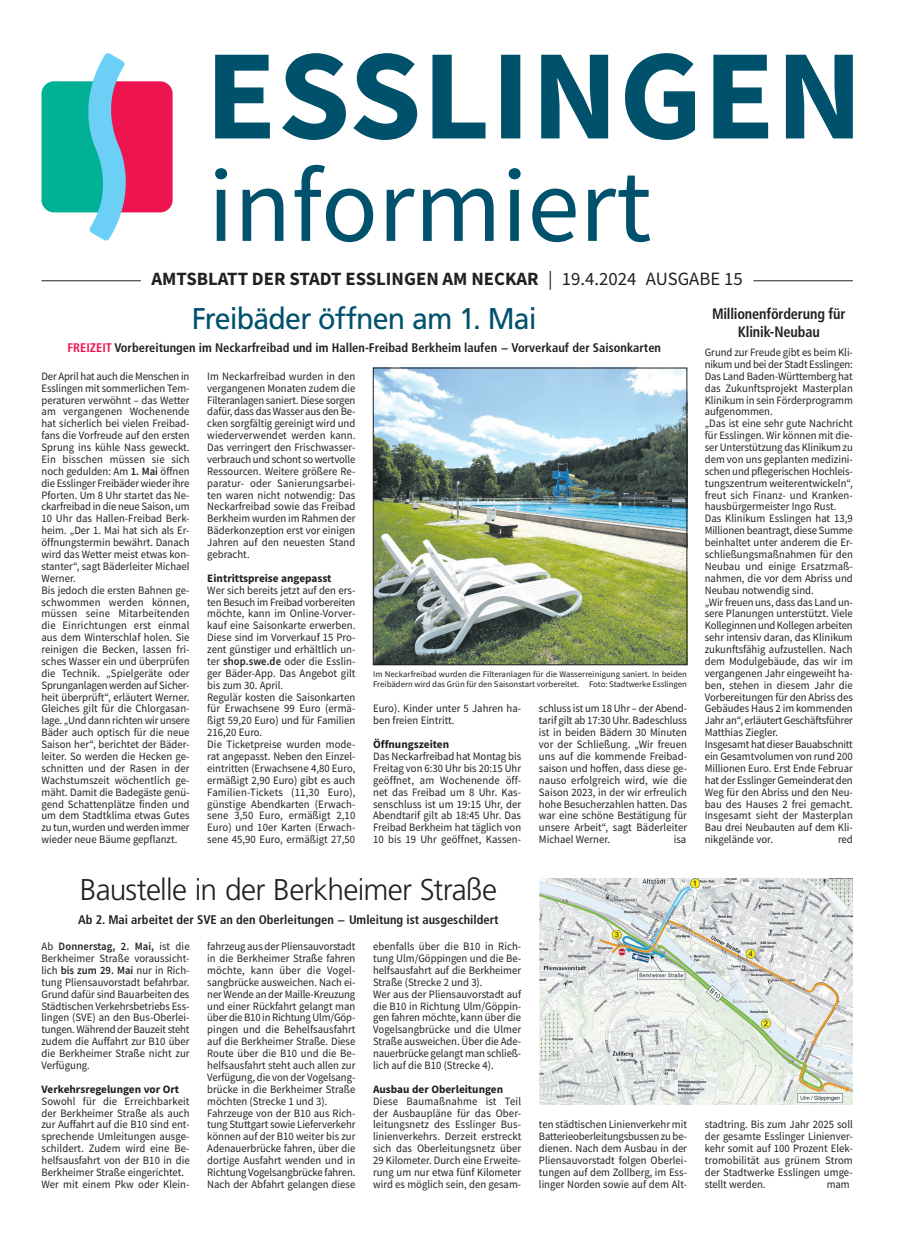
<style>
.page{position:relative;width:922px;height:1241px;background:#fff}
.page>*{position:absolute;margin:0;border:0;box-sizing:border-box;transform-origin:0 0}
.t1{font:300 30px "Frutiger LT Pro";letter-spacing:-.025em;color:#231f20}
.t2{font:30px "Frutiger LT Pro";letter-spacing:-.03em;color:#00516c;scale:.95 1}
.t3{font:700 18.75px "Source Sans Pro";color:#231f20}
.t4{font:700 condensed 15px/18px "Frutiger LT Pro";letter-spacing:-.01em;color:#231f20;text-align:center;scale:.95 1}
.t5{font:700 condensed 12.5px "Frutiger LT Pro";color:#231f20}
.t6{font:11.25px/11.9px "Source Sans Pro";color:#231f20;scale:.95 1}
.t7{font:700 11.25px "Source Sans Pro";color:#231f20}
.t8{font:8.75px/10px "Source Sans Pro";color:#231f20}
.s1{font-weight:400}
.s2{color:#ed1450}
.s3{font-size:11px}
.s4{font-weight:600}
</style>
<div class="page">
<svg style="left:41px;top:53px;width:131px;height:188px"></svg>
<hr style="left:41px;top:280px;width:811px;height:1px;background:#231f20">
<div style="left:141px;top:278px;width:612px;height:6px;background:#fff"></div>
<svg style="left:215px;top:53px;width:637px;height:87px"></svg>
<svg style="left:215px;top:165px;width:435px;height:77px"></svg>
<img style="left:375px;top:370px;width:309px;height:292px">
<div style="left:373px;top:368px;width:313px;height:296px;border:1px solid #231f20"></div>
<img style="left:539px;top:878px;width:313px;height:226px">
<h2 class="t3" style="left:151px;top:266px;width:592px">AMTSBLATT DER STADT ESSLINGEN AM NECKAR <span class="s1">| 19.4.2024 AUSGABE 15</span></h2>
<h1 class="t2" style="left:192px;top:301px;width:364px">Freibäder öffnen am 1. Mai</h1>
<p class="t5" style="left:67px;top:340px;width:595px"><span class="s2">FREIZEIT</span> Vorbereitungen im Neckarfreibad und im Hallen-Freibad Berkheim laufen <span class="s3">-</span> Vorverkauf der Saisonkarten</p>
<p class="t6" style="left:41px;top:370px;width:157px">Der April hat auch die Menschen in<br>Esslingen mit sommerlichen Tem&shy;peraturen verwöhnt – das Wetter am vergangenen Wochenende hat sicherlich bei vielen Freibad&shy;fans die Vorfreude auf den ersten<br>Sprung ins kühle Nass geweckt.<br>Ein bisschen müssen sie sich noch gedulden: Am <span class="s4">1. Mai</span> öffnen die Esslinger Freibäder wieder ihre<br>Pforten. Um 8 Uhr startet das Ne&shy;ckarfreibad in die neue Saison, um<br>10 Uhr das Hallen-Freibad Berk&shy;heim. „Der 1. Mai hat sich als Er&shy;öffnungstermin bewährt. Danach wird das Wetter meist etwas kon&shy;stanter“, sagt Bäderleiter Michael<br>Werner.<br>Bis jedoch die ersten Bahnen ge&shy;schwommen werden können, müssen seine Mitarbeitenden die Einrichtungen erst einmal aus dem Winterschlaf holen. Sie reinigen die Becken, lassen fri&shy;sches Wasser ein und überprüfen die Technik. „Spielgeräte oder<br>Sprunganlagen werden auf Sicher&shy;heit überprüft“, erläutert Werner.<br>Gleiches gilt für die Chlorgasan&shy;lage. „Und dann richten wir unsere<br>Bäder auch optisch für die neue<br>Saison her“, berichtet der Bäder&shy;leiter. So werden die Hecken ge&shy;schnitten und der Rasen in der<br>Wachstumszeit wöchentlich ge&shy;mäht. Damit die Badegäste genü&shy;gend Schattenplätze finden und um dem Stadtklima etwas Gutes zu tun, wurden und werden immer wieder neue Bäume gepflanzt.</p>
<p class="t6" style="left:207px;top:370px;width:157px;text-align:justify">Im Neckarfreibad wurden in den vergangenen Monaten zudem die Filteranlagen saniert. Diese sorgen dafür, dass das Wasser aus den Be&shy;cken sorgfältig gereinigt wird und wiederverwendet werden kann.<br>Das verringert den Frischwasser&shy;verbrauch und schont so wertvolle Ressourcen. Weitere größere Re&shy;paratur- oder Sanierungsarbei&shy;ten waren nicht notwendig: Das Neckarfreibad sowie das Freibad Berkheim wurden im Rahmen der Bäderkonzeption erst vor einigen Jahren auf den neuesten Stand gebracht.</p>
<h3 class="t4" style="left:711px;top:305px;width:142px">Millionenförderung für<br>Klinik-Neubau</h3>
<p class="t6" style="left:704px;top:346px;width:157px">Grund zur Freude gibt es beim Kli&shy;nikum und bei der Stadt Esslingen:<br>Das Land Baden-Württemberg hat das Zukunftsprojekt Masterplan<br>Klinikum in sein Förderprogramm aufgenommen.<br>„Das ist eine sehr gute Nachricht für Esslingen. Wir können mit die&shy;ser Unterstützung das Klinikum zu dem von uns geplanten medizini&shy;schen und pflegerischen Hochleis&shy;tungszentrum weiterentwickeln“, freut sich Finanz- und Kranken&shy;hausbürgermeister Ingo Rust.<br>Das Klinikum Esslingen hat 13,9<br>Millionen beantragt, diese Summe beinhaltet unter anderem die Er&shy;schließungsmaßnahmen für den<br>Neubau und einige Ersatzmaß&shy;nahmen, die vor dem Abriss und<br>Neubau notwendig sind.<br>„Wir freuen uns, dass das Land un&shy;sere Planungen unterstützt. Viele<br>Kolleginnen und Kollegen arbeiten sehr intensiv daran, das Klinikum zukunftsfähig aufzustellen. Nach dem Modulgebäude, das wir im vergangenen Jahr eingeweiht ha&shy;ben, stehen in diesem Jahr die<br>Vorbereitungen für den Abriss des<br>Gebäudes Haus 2 im kommenden<br>Jahr an“, erläutert Geschäftsführer<br>Matthias Ziegler.<br>Insgesamt hat dieser Bauabschnitt ein Gesamtvolumen von rund 200<br>Millionen Euro. Erst Ende Februar hat der Esslinger Gemeinderat den<br>Weg für den Abriss und den Neu&shy;bau des Hauses 2 frei gemacht.<br>Insgesamt sieht der Masterplan<br>Bau drei Neubauten auf dem Kli&shy;nikgelände vor.</p>
<p class="t7" style="left:207px;top:570px;width:126px">Eintrittspreise angepasst</p>
<p class="t6" style="left:207px;top:584px;width:157px">Wer sich bereits jetzt auf den ers&shy;ten Besuch im Freibad vorbereiten möchte, kann im Online-Vorver&shy;kauf eine Saisonkarte erwerben.<br>Diese sind im Vorverkauf 15 Pro&shy;zent günstiger und erhältlich un&shy;ter <span class="s4">shop.swe.de</span> oder die Esslin&shy;ger Bäder-App. Das Angebot gilt bis zum 30. April.<br>Regulär kosten die Saisonkarten für Erwachsene 99 Euro (ermä&shy;ßigt 59,20 Euro) und für Familien<br>216,20 Euro.<br>Die Ticketpreise wurden mode&shy;rat angepasst. Neben den Einzel&shy;eintritten (Erwachsene 4,80 Euro, ermäßigt 2,90 Euro) gibt es auch<br>Familien-Tickets (11,30 Euro), günstige Abendkarten (Erwach&shy;sene 3,50 Euro, ermäßigt 2,10<br>Euro) und 10er Karten (Erwach&shy;sene 45,90 Euro, ermäßigt 27,50</p>
<p class="t8" style="left:373px;top:668px;width:315px">Im Neckarfreibad wurden die Filteranlagen für die Wasserreinigung saniert. In beiden<br>Freibädern wird das Grün für den Saisonstart vorbereitet. Foto: Stadtwerke Esslingen</p>
<p class="t6" style="left:373px;top:702px;width:157px">Euro). Kinder unter 5 Jahren ha&shy;ben freien Eintritt.</p>
<p class="t7" style="left:373px;top:736px;width:77px">Öffnungszeiten</p>
<p class="t6" style="left:373px;top:750px;width:157px;text-align:justify">Das Neckarfreibad hat Montag bis Freitag von 6:30 Uhr bis 20:15 Uhr geöffnet, am Wochenende öff&shy;net das Freibad um 8 Uhr. Kas&shy;senschluss ist um 19:15 Uhr, der Abendtarif gilt ab 18:45 Uhr. Das Freibad Berkheim hat täglich von 10 bis 19 Uhr geöffnet, Kassen-</p>
<p class="t6" style="left:539px;top:702px;width:157px;text-align:justify">schluss ist um 18 Uhr – der Abend&shy;tarif gilt ab 17:30 Uhr. Badeschluss ist in beiden Bädern 30 Minuten vor der Schließung. „Wir freuen uns auf die kommende Freibad&shy;saison und hoffen, dass diese ge&shy;nauso erfolgreich wird, wie die Saison 2023, in der wir erfreulich hohe Besucherzahlen hatten. Das war eine schöne Bestätigung für unsere Arbeit“, sagt Bäderleiter Michael Werner.</p>
<p class="t6" style="left:837px;top:833px;width:17px">red</p>
<p class="t6" style="left:673px;top:833px;width:15px">isa</p>
<h1 class="t1" style="left:80px;top:871px;width:419px">Baustelle in der Berkheimer Straße</h1>
<p class="t5" style="left:78px;top:912px;width:421px">Ab 2. Mai arbeitet der SVE an den Oberleitungen <span class="s3">-</span> Umleitung ist ausgeschildert</p>
<p class="t6" style="left:41px;top:940px;width:157px;text-align:justify">Ab <span class="s4">Donnerstag, 2. Mai,</span> ist die Berkheimer Straße voraussicht&shy;lich <span class="s4">bis zum 29. Mai</span> nur in Rich&shy;tung Pliensauvorstadt befahrbar.<br>Grund dafür sind Bauarbeiten des Städtischen Verkehrsbetriebs Ess&shy;lingen (SVE) an den Bus-Oberlei&shy;tungen. Während der Bauzeit steht zudem die Auffahrt zur B10 über die Berkheimer Straße nicht zur Verfügung.</p>
<p class="t7" style="left:41px;top:1081px;width:139px">Verkehrsregelungen vor Ort</p>
<p class="t6" style="left:41px;top:1094px;width:157px">Sowohl für die Erreichbarkeit der Berkheimer Straße als auch zur Auffahrt auf die B10 sind ent&shy;sprechende Umleitungen ausge&shy;schildert. Zudem wird eine Be&shy;helfsausfahrt von der B10 in die<br>Berkheimer Straße eingerichtet.<br>Wer mit einem Pkw oder Klein-</p>
<p class="t6" style="left:207px;top:940px;width:157px">fahrzeug aus der Pliensauvorstadt in die Berkheimer Straße fahren möchte, kann über die Vogel&shy;sangbrücke ausweichen. Nach ei&shy;ner Wende an der Maille-Kreuzung und einer Rückfahrt gelangt man über die B10 in Richtung Ulm/Göp&shy;pingen und die Behelfsausfahrt auf die Berkheimer Straße. Diese<br>Route über die B10 und die Be&shy;helfsausfahrt steht auch allen zur<br>Verfügung, die von der Vogelsang&shy;brücke in die Berkheimer Straße möchten (Strecke 1 und 3).<br>Fahrzeuge von der B10 aus Rich&shy;tung Stuttgart sowie Lieferverkehr können auf der B10 weiter bis zur<br>Adenauerbrücke fahren, über die dortige Ausfahrt wenden und in<br>Richtung Vogelsangbrücke fahren.<br>Nach der Abfahrt gelangen diese</p>
<p class="t6" style="left:373px;top:940px;width:157px">ebenfalls über die B10 in Rich&shy;tung Ulm/Göppingen und die Be&shy;helfsausfahrt auf die Berkheimer<br>Straße (Strecke 2 und 3).<br>Wer aus der Pliensauvorstadt auf die B10 in Richtung Ulm/Göppin&shy;gen fahren möchte, kann über die<br>Vogelsangbrücke und die Ulmer<br>Straße ausweichen. Über die Ade&shy;nauerbrücke gelangt man schließ&shy;lich auf die B10 (Strecke 4).</p>
<p class="t7" style="left:373px;top:1081px;width:131px">Ausbau der Oberleitungen</p>
<p class="t6" style="left:373px;top:1094px;width:157px;text-align:justify">Diese Baumaßnahme ist Teil der Ausbaupläne für das Ober&shy;leitungsnetz des Esslinger Bus&shy;linienverkehrs. Derzeit erstreckt sich das Oberleitungsnetz über 29 Kilometer. Durch eine Erweite&shy;rung um nur etwa fünf Kilometer wird es möglich sein, den gesam-</p>
<p class="t6" style="left:539px;top:1118px;width:157px;text-align:justify">ten städtischen Linienverkehr mit Batterieoberleitungsbussen zu be&shy;dienen. Nach dem Ausbau in der Pliensauvorstadt folgen Oberlei&shy;tungen auf dem Zollberg, im Ess&shy;linger Norden sowie auf dem Alt-</p>
<p class="t6" style="left:704px;top:1118px;width:157px;text-align:justify">stadtring. Bis zum Jahr 2025 soll der gesamte Esslinger Linienver&shy;kehr somit auf 100 Prozent Elek&shy;tromobilität aus grünem Strom der Stadtwerke Esslingen umge&shy;stellt werden.</p>
<p class="t6" style="left:826px;top:1177px;width:26px">mam</p>
</div>
